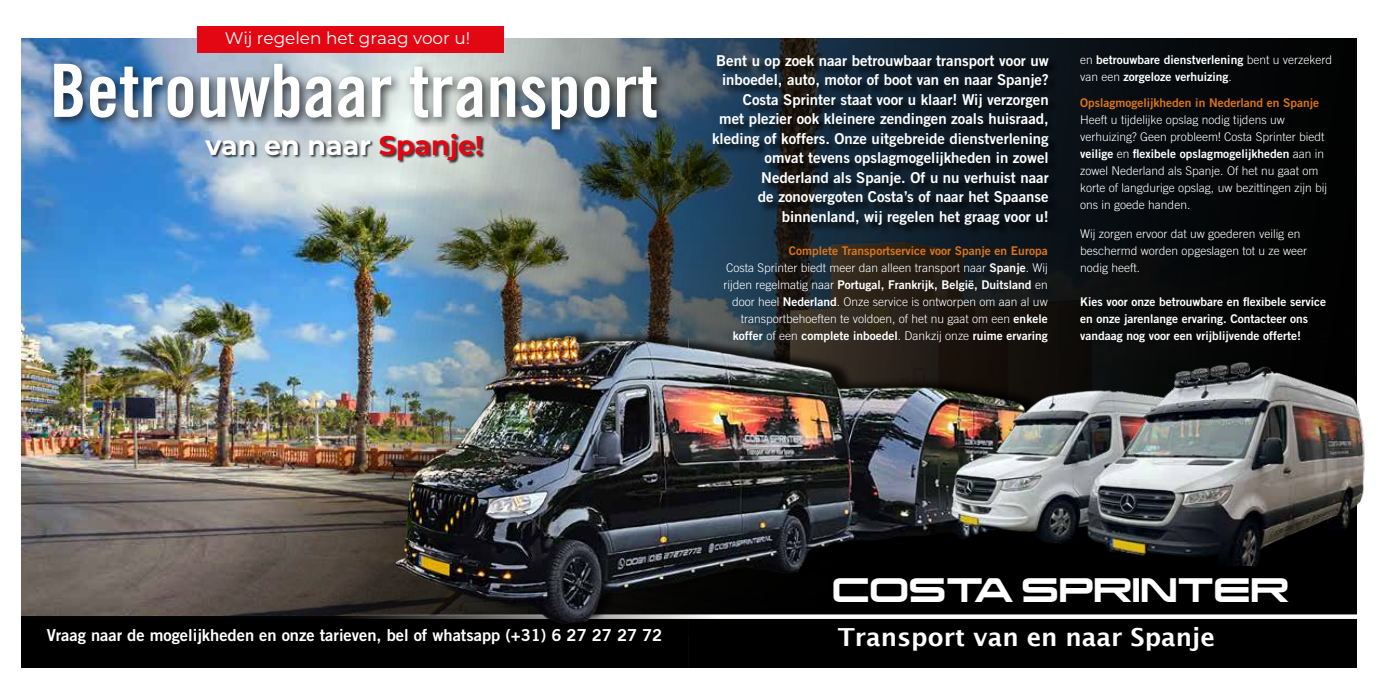
<style>
.page{position:relative;width:1378px;height:689px;background:#fff}
.page>*{position:absolute;margin:0;border:0;box-sizing:border-box;transform-origin:0 0}
.t1{font:73.5px "Trade Gothic LT Std Bd Cn 20";color:#fff}
.t2{font:29.85px "Korataki";color:#fff}
.t3{font:700 27px "Montserrat";color:#fff}
.t4{font:600 24.9px "Lucida Sans";color:#fff}
.t5{font:16.8px "Montserrat";color:#fff}
.t6{font:16.5px "Trade Gothic LT Std Bd 2";color:#fff}
.t7{font:15px/19.5px "Trade Gothic LT Std Bd 2";color:#fff;text-align:right}
.t8{font:300 12px/17px "Trade Gothic LT Std";color:#fff}
.t9{font:12px/17px "Trade Gothic LT Std Bd 2";color:#fff}
.t10{font:12px "Trade Gothic LT Std Bd 2";color:#dd7515}
.s1{color:#e30613}
.s2{font-family:"Trade Gothic LT Std Bd 2";font-weight:400}
.s3{font-family:"Trade Gothic LT Std";font-weight:300}
</style>
<div class="page">
<img style="left:21px;top:38px;width:308px;height:413px">
<img style="left:329px;top:38px;width:360px;height:266px">
<svg style="left:21px;top:451px;width:296px;height:163px;background:#766a63"></svg>
<div style="left:197px;top:26px;width:307px;height:26px;background:#e30613"></div>
<div style="left:48px;top:58px;width:621px;height:84px;background:#000;opacity:.75"></div>
<div style="left:21px;top:617px;width:668px;height:51px;background:#000"></div>
<svg style="left:21px;top:614px;width:296px;height:3px"></svg>
<div style="left:205px;top:134px;width:280px;height:30px;background:#000;opacity:.75"></div>
<img style="left:317px;top:304px;width:372px;height:320px">
<svg style="left:689px;top:38px;width:667px;height:288px;background:#0f151a"></svg>
<div style="left:689px;top:451px;width:667px;height:217px;background:#000"></div>
<div style="left:715px;top:57px;width:344px;height:178px;background:#000;opacity:.75"></div>
<div style="left:689px;top:614px;width:689px;height:5px;background:#fff"></div>
<div style="left:689px;top:326px;width:353px;height:299px;background:#000;opacity:.75"></div>
<img style="left:866px;top:271px;width:499px;height:295px">
<div style="left:827px;top:571px;width:166px;height:43px;background:#000"></div>
<div style="left:969px;top:571px;width:330px;height:43px;background:#000"></div>
<h3 class="t5" style="left:225px;top:26px;width:247px">Wij regelen het graag voor u!</h3>
<h1 class="t1" style="left:50px;top:46px;width:610px">Betrouwbaar transport</h1>
<p class="t7" style="left:712px;top:51px;width:338px">Bent u op zoek naar betrouwbaar transport voor uw inboedel, auto, motor of boot van en naar Spanje?<br>Costa Sprinter staat voor u klaar! Wij verzorgen<br>met plezier ook kleinere zendingen zoals huisraad, kleding of koffers. Onze uitgebreide dienstverlening omvat tevens opslagmogelijkheden in zowel Nederland als Spanje. Of u nu verhuist naar<br>de zonovergoten Costa’s of naar het Spaanse binnenland, wij regelen het graag voor u!</p>
<h3 class="t3" style="left:206px;top:126px;width:279px">van en naar <span class="s1">Spanje!</span></h3>
<p class="t10" style="left:789px;top:244px;width:260px">Complete Transportservice voor Spanje en Europa</p>
<p class="t8" style="left:726px;top:259px;width:323px">Costa Sprinter biedt meer dan alleen transport naar <span class="s2">Spanje</span>. Wij</p>
<p class="t9" style="left:723px;top:276px;width:325px"><span class="s3">rijden regelmatig naar</span> Portugal, Frankrijk, België, Duitsland <span class="s3">en</span></p>
<p class="t8" style="left:732px;top:293px;width:317px;text-align:right">door heel <span class="s2">Nederland</span>. Onze service is ontworpen om aan al uw transportbehoeften te voldoen, of het nu gaat om een <span class="s2">enkele</span></p>
<p class="t9" style="left:733px;top:327px;width:316px">koffer <span class="s3">of een</span> complete inboedel<span class="s3">. Dankzij onze</span> ruime ervaring</p>
<p class="t9" style="left:1080px;top:51px;width:253px"><span class="s3">en</span> betrouwbare dienstverlening <span class="s3">bent u verzekerd van een</span> zorgeloze verhuizing<span class="s3">.</span></p>
<p class="t10" style="left:1080px;top:95px;width:240px">Opslagmogelijkheden in Nederland en Spanje</p>
<p class="t8" style="left:1080px;top:111px;width:246px">Heeft u tijdelijke opslag nodig tijdens uw verhuizing? Geen probleem! Costa Sprinter biedt</p>
<p class="t9" style="left:1080px;top:145px;width:245px">veilige <span class="s3">en</span> flexibele opslagmogelijkheden <span class="s3">aan in</span></p>
<p class="t8" style="left:1080px;top:162px;width:248px">zowel Nederland als Spanje. Of het nu gaat om korte of langdurige opslag, uw bezittingen zijn bij ons in goede handen.</p>
<p class="t8" style="left:1080px;top:225px;width:228px">Wij zorgen ervoor dat uw goederen veilig en beschermd worden opgeslagen tot u ze weer nodig heeft.</p>
<p class="t9" style="left:1080px;top:293px;width:247px">Kies voor onze betrouwbare en flexibele service en onze jarenlange ervaring. Contacteer ons vandaag nog voor een vrijblijvende offerte!</p>
<h3 class="t6" style="left:47px;top:625px;width:617px">Vraag naar de mogelijkheden en onze tarieven, bel of whatsapp (+31) 6 27 27 27 72</h3>
<h2 class="t2" style="left:832px;top:572px;width:458px">COSTA SPRINTER</h2>
<h3 class="t4" style="left:838px;top:622px;width:379px">Transport van en naar Spanje</h3>
</div>
